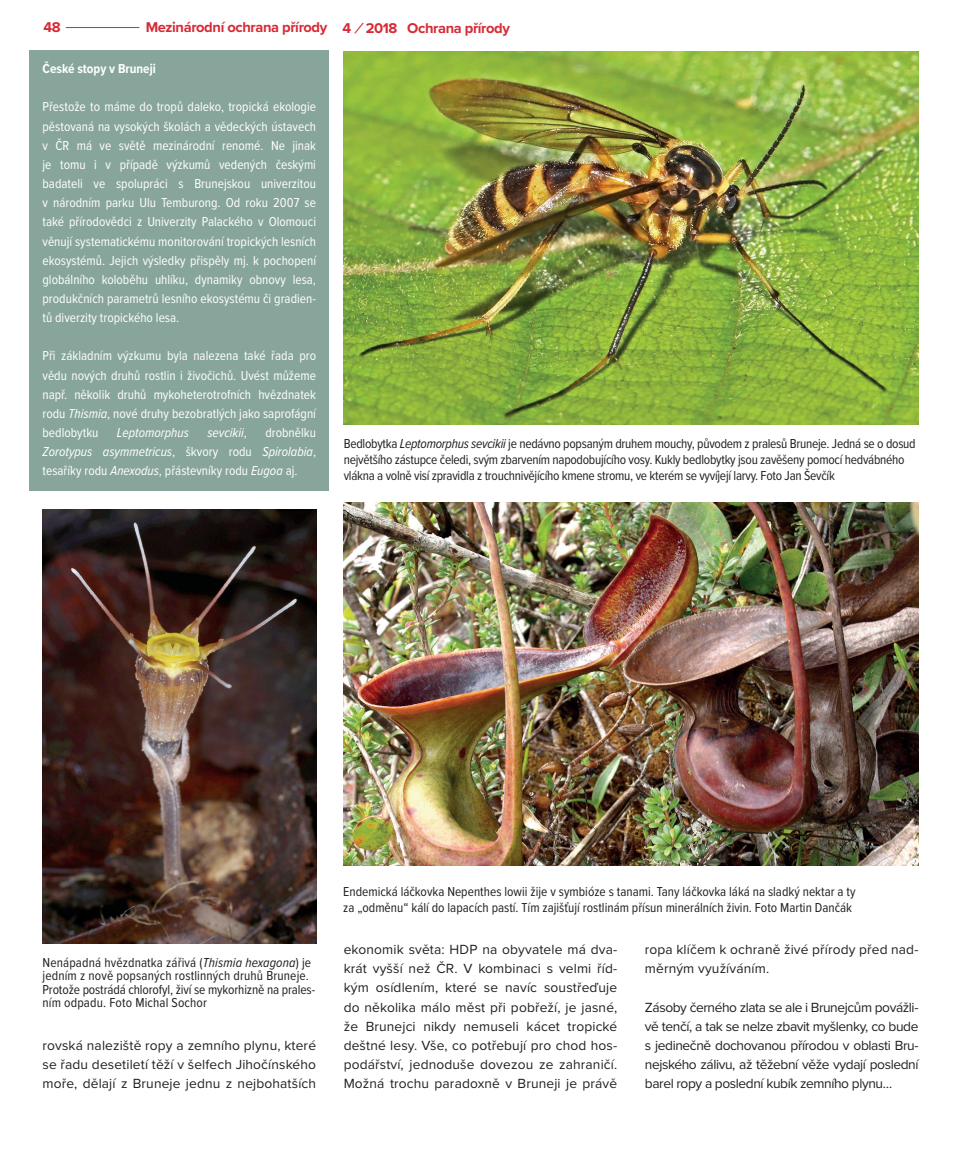
<style>
.page{position:relative;width:978px;height:1149px;background:#fff}
.page>*{position:absolute;margin:0;border:0;box-sizing:border-box;transform-origin:0 0}
.t1{font:700 14.7px "Proxima Nova";letter-spacing:-.025em;color:#d62a35}
.chlebovka{font:13.8px/19.2px "Proxima Nova";letter-spacing:.01em;color:#231f20;text-align:justify}
.odrazky_box{font:13.5px/19.2px "Proxima Nova Cond";color:#fff;text-align:justify}
.titulky_foto{font:13.5px/16.2px "Proxima Nova Cond";letter-spacing:-.01em;color:#231f20}
.titulky_foto-2{font:13.5px/13.5px "Proxima Nova Cond";letter-spacing:.01em;color:#231f20}
.odrazky_box-2{font:italic 13.5px "Proxima Nova Cond";color:#fff}
.odrazky_box-3{font:700 13.5px "Proxima Nova Cond";color:#fff}
.s1{font-style:italic}
.s2{font-style:normal}
</style>
<div class="page">
<img style="left:343px;top:502px;width:575px;height:363px">
<img style="left:343px;top:51px;width:575px;height:374px">
<img style="left:43px;top:509px;width:273px;height:433px">
<div style="left:30px;top:50px;width:299px;height:39px;background:#87a59a"></div>
<div style="left:30px;top:88px;width:299px;height:249px;background:#87a59a"></div>
<div style="left:30px;top:337px;width:299px;height:154px;background:#87a59a"></div>
<hr style="left:66px;top:27px;width:73px;height:1px;background:#d62a35">
<p class="t1" style="left:43px;top:16px;width:19px">48</p>
<p class="t1" style="left:146px;top:16px;width:366px">Mezinárodní ochrana přírody 4 <span class="s1">/</span>2018 Ochrana přírody</p>
<p class="odrazky_box-3" style="left:43px;top:59px;width:115px">České stopy v Bruneji</p>
<p class="odrazky_box" style="left:43px;top:97px;width:275px">Přestože to máme do tropů daleko, tropická ekologie pěstovaná na vysokých školách a vědeckých ústavech v ČR má ve světě mezinárodní renomé. Ne jinak je tomu i v případě výzkumů vedených českými badateli ve spolupráci s Brunejskou univerzitou v národním parku Ulu Temburong. Od roku 2007 se také přírodovědci z Univerzity Palackého v Olomouci věnují systematickému monitorování tropických lesních ekosystémů. Jejich výsledky přispěly mj. k pochopení globálního koloběhu uhlíku, dynamiky obnovy lesa, produkčních parametrů lesního ekosystému či gradien&shy;tů diverzity tropického lesa.</p>
<p class="odrazky_box" style="left:43px;top:345px;width:275px">Při základním výzkumu byla nalezena také řada pro vědu nových druhů rostlin i živočichů. Uvést můžeme např. několik druhů mykoheterotrofních hvězdnatek rodu <span class="s1">Thismia</span>, nové druhy bezobratlých jako saprofágní bedlobytku</p>
<p class="odrazky_box" style="left:43px;top:422px;width:275px;text-indent:223px">drobnělku <span class="s1">Zorotypus asymmetricus</span>, škvory rodu <span class="s1">Spirolabia</span>, tesaříky rodu <span class="s1">Anexodus</span>, přástevníky rodu <span class="s1">Eugoa</span> aj.</p>
<p class="odrazky_box-2" style="left:117px;top:422px;width:73px">Leptomorphus</p>
<p class="odrazky_box-2" style="left:207px;top:422px;width:41px">sevcikii<span class="s2">,</span></p>
<p class="titulky_foto" style="left:344px;top:434px;width:573px">Bedlobytka <span class="s1">Leptomorphus sevcikii</span> je nedávno popsaným druhem mouchy, původem z pralesů Bruneje. Jedná se o dosud největšího zástupce čeledi, svým zbarvením napodobujícího vosy. Kukly bedlobytky jsou zavěšeny pomocí hedvábného vlákna a volně visí zpravidla z trouchnivějícího kmene stromu, ve kterém se vyvíjejí larvy. Foto Jan Ševčík</p>
<p class="titulky_foto-2" style="left:43px;top:954px;width:274px">Nenápadná hvězdnatka zářivá (<span class="s1">Thismia hexagona</span>) je jedním z nově popsaných rostlinných druhů Bruneje.<br>Protože postrádá chlorofyl, živí se mykorhizně na prales&shy;ním odpadu. Foto Michal Sochor</p>
<p class="chlebovka" style="left:43px;top:1034px;width:275px">rovská naleziště ropy a zemního plynu, které se řadu desetiletí těží v šelfech Jihočínského moře, dělají z Bruneje jednu z nejbohatších</p>
<p class="titulky_foto" style="left:343px;top:882px;width:514px">Endemická láčkovka Nepenthes lowii žije v symbióze s tanami. Tany láčkovka láká na sladký nektar a ty za „odměnu“ kálí do lapacích pastí. Tím zajišťují rostlinám přísun minerálních živin. Foto Martin Dančák</p>
<p class="chlebovka" style="left:344px;top:938px;width:275px">ekonomik světa: HDP na obyvatele má dva&shy;krát vyšší než ČR. V kombinaci s velmi říd&shy;kým osídlením, které se navíc soustřeďuje do několika málo měst při pobřeží, je jasné, že Brunejci nikdy nemuseli kácet tropické deštné lesy. Vše, co potřebují pro chod hos&shy;podářství, jednoduše dovezou ze zahraničí.<br>Možná trochu paradoxně v Bruneji je právě</p>
<p class="chlebovka" style="left:645px;top:938px;width:275px">ropa klíčem k ochraně živé přírody před nad&shy;měrným využíváním.</p>
<p class="chlebovka" style="left:645px;top:996px;width:275px">Zásoby černého zlata se ale i Brunejcům povážli&shy;vě tenčí, a tak se nelze zbavit myšlenky, co bude s jedinečně dochovanou přírodou v oblasti Bru&shy;nejského zálivu, až těžební věže vydají poslední barel ropy a poslední kubík zemního plynu…</p>
</div>
